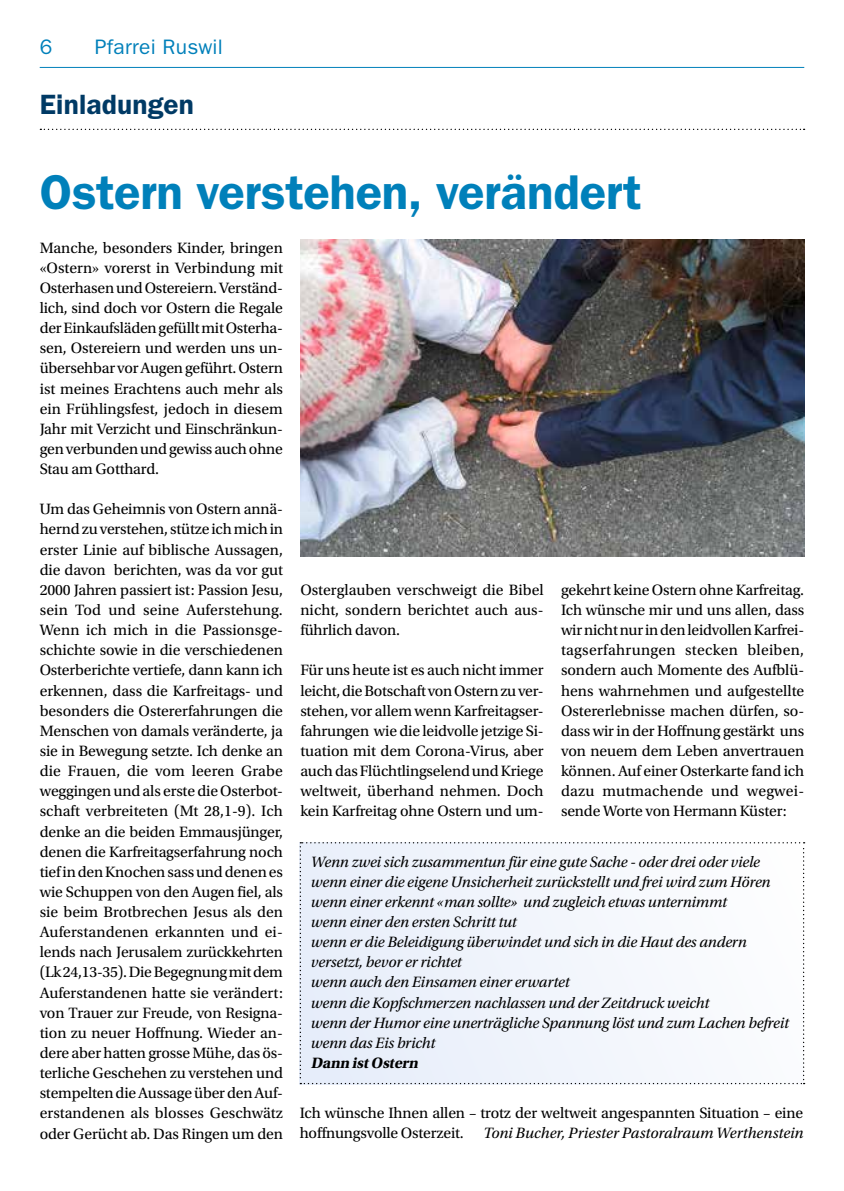
<style>
.page{position:relative;width:844px;height:1191px;background:#fff}
.page>*{position:absolute;margin:0;border:0;box-sizing:border-box;transform-origin:0 0}
.t1{font:600 49px "ITC Franklin Gothic Std";letter-spacing:-.005em;color:#0080ba}
.t2{font:600 28px "ITC Franklin Gothic Std";letter-spacing:.005em;color:#003a65}
.t3{font:21px "ITC Franklin Gothic Std";letter-spacing:.01em;color:#0080ba}
.t4{font:15.75px/20.1px "Utopia Std";letter-spacing:-.01em;color:#000;text-align:justify}
.t5{font:italic 15.75px/20.1px "Utopia Std";letter-spacing:-.01em;color:#000}
.t6{font:italic 700 15.75px "Utopia Std";color:#000}
.s1{font-style:italic}
</style>
<div class="page">
<hr style="left:40px;top:67px;width:764px;height:1px;background:#0080ba">
<svg style="left:40px;top:129px;width:764px;height:1px"></svg>
<img style="left:300px;top:239px;width:504px;height:317px">
<svg style="left:299px;top:842px;width:505px;height:242px"></svg>
<h3 class="t3" style="left:40px;top:35px;width:14px">6</h3>
<h3 class="t3" style="left:95px;top:35px;width:129px">Pfarrei Ruswil</h3>
<h2 class="t2" style="left:40px;top:88px;width:156px">Einladungen</h2>
<h1 class="t1" style="left:40px;top:163px;width:603px">Ostern verstehen, verändert</h1>
<p class="t4" style="left:40px;top:238px;width:245px">Manche, besonders Kinder, bringen «Ostern» vorerst in Verbindung mit Osterhasen und Ostereiern. Verständ&shy;lich, sind doch vor Ostern die Regale der Einkaufsläden gefüllt mit Osterha&shy;sen, Ostereiern und werden uns un&shy;übersehbar vor Augen geführt. Ostern ist meines Erachtens auch mehr als ein Frühlingsfest, jedoch in diesem Jahr mit Verzicht und Einschränkun&shy;gen verbunden und gewiss auch ohne Stau am Gotthard.</p>
<p class="t4" style="left:40px;top:499px;width:245px">Um das Geheimnis von Ostern annä&shy;hernd zu verstehen, stütze ich mich in erster Linie auf biblische Aussagen, die davon berichten, was da vor gut 2000 Jahren passiert ist: Passion Jesu, sein Tod und seine Auferstehung.<br>Wenn ich mich in die Passionsge&shy;schichte sowie in die verschiedenen Osterberichte vertiefe, dann kann ich erkennen, dass die Karfreitags- und besonders die Ostererfahrungen die Menschen von damals veränderte, ja sie in Bewegung setzte. Ich denke an die Frauen, die vom leeren Grabe weggingen und als erste die Osterbot&shy;schaft verbreiteten (Mt 28,1-9). Ich denke an die beiden Emmausjünger, denen die Karfreitagserfahrung noch tief in den Knochen sass und denen es wie Schuppen von den Augen fiel, als sie beim Brotbrechen Jesus als den Auferstandenen erkannten und ei&shy;lends nach Jerusalem zurückkehrten (Lk 24,13-35). Die Begegnung mit dem Auferstandenen hatte sie verändert: von Trauer zur Freude, von Resigna&shy;tion zu neuer Hoffnung. Wieder an&shy;dere aber hatten grosse Mühe, das ös&shy;terliche Geschehen zu verstehen und stempelten die Aussage über den Auf&shy;erstandenen als blosses Geschwätz oder Gerücht ab. Das Ringen um den</p>
<p class="t4" style="left:300px;top:580px;width:245px">Osterglauben verschweigt die Bibel nicht, sondern berichtet auch aus&shy;führlich davon.</p>
<p class="t4" style="left:300px;top:660px;width:245px">Für uns heute ist es auch nicht immer leicht, die Botschaft von Ostern zu ver&shy;stehen, vor allem wenn Karfreitagser&shy;fahrungen wie die leidvolle jetzige Si&shy;tuation mit dem Corona-Virus, aber auch das Flüchtlingselend und Kriege weltweit, überhand nehmen. Doch kein Karfreitag ohne Ostern und um-</p>
<p class="t4" style="left:561px;top:580px;width:245px">gekehrt keine Ostern ohne Karfreitag.<br>Ich wünsche mir und uns allen, dass wir nicht nur in den leidvollen Karfrei&shy;tagserfahrungen stecken bleiben, sondern auch Momente des Aufblü&shy;hens wahrnehmen und aufgestellte Ostererlebnisse machen dürfen, so&shy;dass wir in der Hoffnung gestärkt uns von neuem dem Leben anvertrauen können. Auf einer Osterkarte fand ich dazu mutmachende und wegwei&shy;sende Worte von Hermann Küster:</p>
<p class="t5" style="left:311px;top:851px;width:479px">Wenn zwei sich zusammentun für eine gute Sache - oder drei oder viele wenn einer die eigene Unsicherheit zurückstellt und frei wird zum Hören wenn einer erkennt «man sollte» und zugleich etwas unternimmt<br>wenn einer den ersten Schritt tut<br>wenn er die Beleidigung überwindet und sich in die Haut des andern versetzt, bevor er richtet<br>wenn auch den Einsamen einer erwartet<br>wenn die Kopfschmerzen nachlassen und der Zeitdruck weicht<br>wenn der Humor eine unerträgliche Spannung löst und zum Lachen befreit wenn das Eis bricht</p>
<p class="t6" style="left:311px;top:1053px;width:112px">Dann istOstern</p>
<p class="t4" style="left:299px;top:1103px;width:505px">Ich wünsche Ihnen allen – trotz der weltweit angespannten Situation – eine hoffnungsvolle Osterzeit. <span class="s1">Toni Bucher, Priester Pastoralraum Werthenstein</span></p>
</div>
